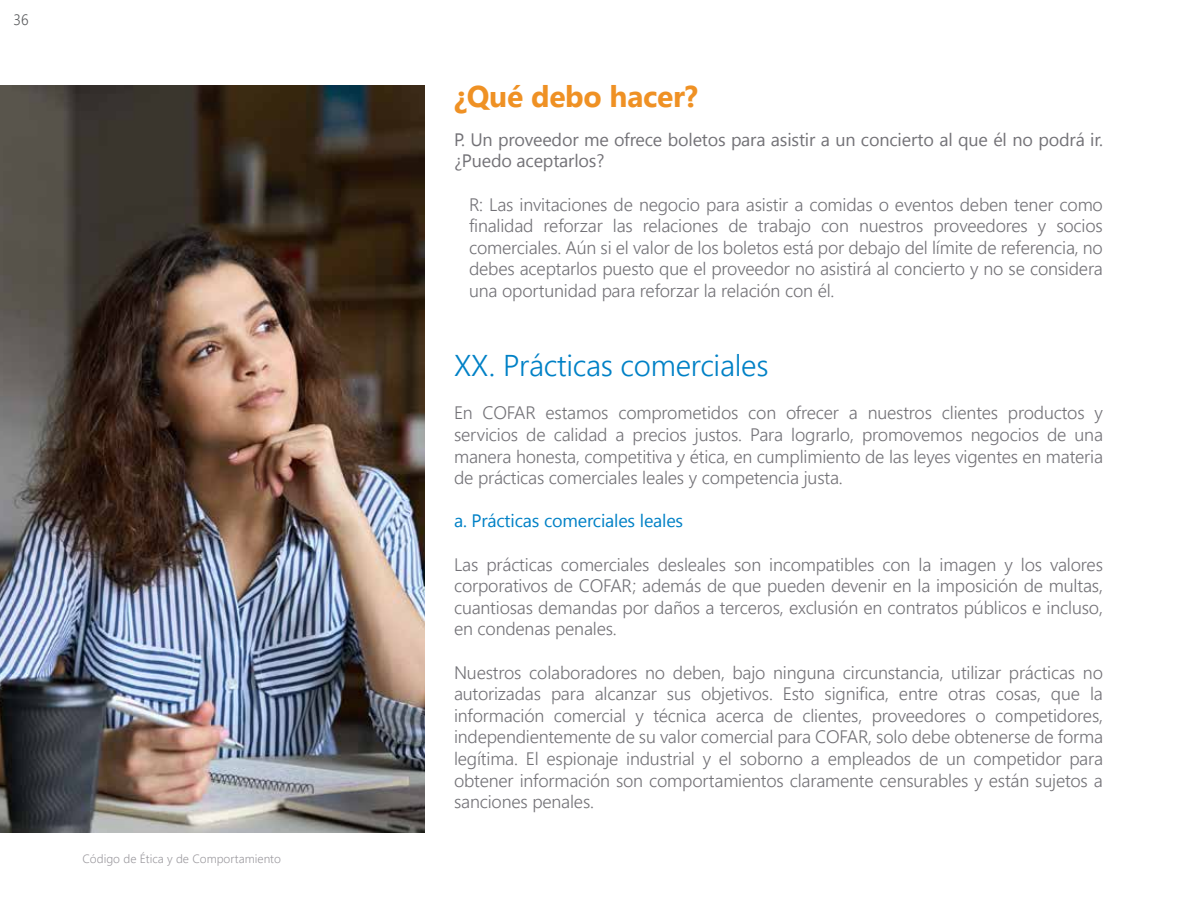
<style>
.page{position:relative;width:1188px;height:918px;background:#fff}
.page>*{position:absolute;margin:0;border:0;box-sizing:border-box;transform-origin:0 0}
.t1{font:300 30px "Nirmala UI";letter-spacing:-.01em;color:#0081c6}
.t2{font:700 30px "Nirmala UI";letter-spacing:-.01em;color:#ef9124}
.t3{font:300 18px/21.6px "Nirmala UI";letter-spacing:-.01em;color:#737277;text-align:justify}
.t4{font:18px/21.6px "Nirmala UI";letter-spacing:-.01em;color:#737277}
.t5{font:18px "Nirmala UI";letter-spacing:-.01em;color:#0081c6}
.t6{font:300 15px "Nirmala UI";color:#56585a;scale:.95 1}
.t7{font:300 12px "Nirmala UI";color:#9d9ba0}
</style>
<div class="page">
<img style="left:0;top:85px;width:424px;height:748px">
<p class="t6" style="left:14px;top:8px;width:17px">36</p>
<p class="t7" style="left:83px;top:849px;width:200px">Código de Ética y de Comportamiento</p>
<h1 class="t2" style="left:454px;top:72px;width:245px">¿Qué debo hacer?</h1>
<p class="t4" style="left:454px;top:127px;width:650px">P. Un proveedor me ofrece boletos para asistir a un concierto al que él no podrá ir. ¿Puedo aceptarlos?</p>
<p class="t3" style="left:469px;top:192px;width:635px">R: Las invitaciones de negocio para asistir a comidas o eventos deben tener como finalidad reforzar las relaciones de trabajo con nuestros proveedores y socios comerciales. Aún si el valor de los boletos está por debajo del límite de referencia, no debes aceptarlos puesto que el proveedor no asistirá al concierto y no se considera una oportunidad para reforzar la relación con él.</p>
<h1 class="t1" style="left:454px;top:341px;width:316px">XX. Prácticas comerciales</h1>
<p class="t3" style="left:454px;top:401px;width:650px">En COFAR estamos comprometidos con ofrecer a nuestros clientes productos y servicios de calidad a precios justos. Para lograrlo, promovemos negocios de una manera honesta, competitiva y ética, en cumplimiento de las leyes vigentes en materia de prácticas comerciales leales y competencia justa.</p>
<p class="t5" style="left:454px;top:506px;width:231px">a. Prácticas comerciales leales</p>
<p class="t3" style="left:454px;top:552px;width:650px">Las prácticas comerciales desleales son incompatibles con la imagen y los valores corporativos de COFAR; además de que pueden devenir en la imposición de multas, cuantiosas demandas por daños a terceros, exclusión en contratos públicos e incluso, en condenas penales.</p>
<p class="t3" style="left:454px;top:660px;width:651px">Nuestros colaboradores no deben, bajo ninguna circunstancia, utilizar prácticas no autorizadas para alcanzar sus objetivos. Esto significa, entre otras cosas, que la información comercial y técnica acerca de clientes, proveedores o competidores, independientemente de su valor comercial para COFAR, solo debe obtenerse de forma legítima. El espionaje industrial y el soborno a empleados de un competidor para obtener información son comportamientos claramente censurables y están sujetos a sanciones penales.</p>
</div>
